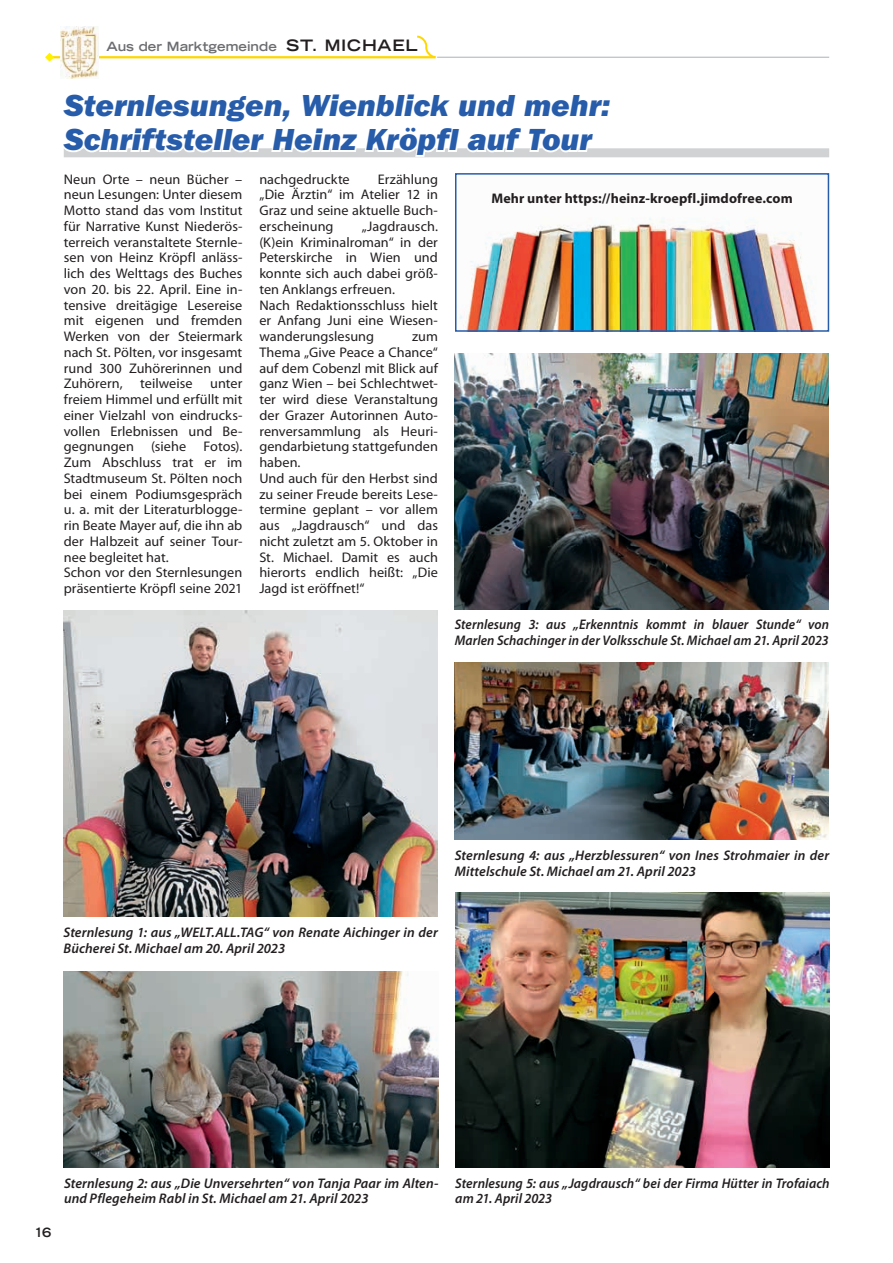
<style>
.page{position:relative;width:893px;height:1263px;background:#fff}
.page>*{position:absolute;margin:0;border:0;box-sizing:border-box;transform-origin:0 0}
.t1{font:italic 800 31.5px/34.5px "Franklin Gothic LT";color:#275caa}
.t2{font:13.95px/15.8px "Myriad Pro";letter-spacing:.005em;color:#231f20}
.t3{font:italic 600 13.95px/15.8px "Myriad Pro";letter-spacing:.005em;color:#231f20}
.t4{font:italic 600 13.95px/15.8px "Myriad Pro";letter-spacing:.005em;color:#231f20;scale:.95 1}
.t5{font:700 13.95px "Myriad Pro";letter-spacing:.01em;color:#231f20}
.t6{font:700 expanded 12.75px "Trade Gothic LT";letter-spacing:.005em;color:#6c6d70}
.t7{font:700 expanded 12.75px "Trade Gothic LT";color:#231f20}
.s1{font-size:15.75px;color:#231f20}
</style>
<div class="page">
<hr style="left:437px;top:57px;width:392px;height:1px;background:#bcbdc0">
<hr style="left:51px;top:56px;width:384px;height:2px;background:#fed702">
<svg style="left:45px;top:53px;width:9px;height:9px"></svg>
<svg style="left:415px;top:35px;width:21px;height:24px"></svg>
<img style="left:60px;top:27px;width:38px;height:43px">
<div style="left:64px;top:148px;width:765px;height:9px;background:#d1d2d4"></div>
<svg style="left:60px;top:70px;width:553px;height:88px"></svg>
<img style="left:63px;top:610px;width:375px;height:306px">
<img style="left:64px;top:971px;width:374px;height:196px">
<img style="left:455px;top:353px;width:374px;height:256px">
<img style="left:455px;top:662px;width:374px;height:178px">
<img style="left:455px;top:893px;width:374px;height:274px">
<img style="left:459px;top:218px;width:356px;height:111px">
<div style="left:455px;top:173px;width:374px;height:159px;border:2px solid #275caa"></div>
<p class="t6" style="left:107px;top:38px;width:313px">Aus der Marktgemeinde <span class="s1">ST. MICHAEL</span></p>
<h1 class="t1" style="left:64px;top:88px;width:548px">Sternlesungen, Wienblick und mehr:<br>Schriftsteller Heinz Kröpfl auf Tour</h1>
<p class="t2" style="left:64px;top:171px;width:180px;text-align:justify">Neun Orte – neun Bücher – neun Lesungen: Unter diesem Motto stand das vom Institut für Narrative Kunst Niederös&shy;terreich veranstaltete Sternle&shy;sen von Heinz Kröpfl anläss&shy;lich des Welttags des Buches von 20. bis 22. April. Eine in&shy;tensive dreitägige Lesereise mit eigenen und fremden Werken von der Steiermark nach St. Pölten, vor insgesamt rund 300 Zuhörerinnen und Zuhörern,</p>
<p class="t2" style="left:259px;top:171px;width:180px;text-align:justify;text-indent:118px">Erzählung „Die Ärztin“ im Atelier 12 in Graz und seine aktuelle Buch&shy;erscheinung</p>
<p class="t2" style="left:259px;top:171px;width:92px">nachgedruckte</p>
<p class="t5" style="left:491px;top:191px;width:303px">Mehr unter https://heinz-kroepfl.jimdofree.com</p>
<p class="t2" style="left:259px;top:219px;width:180px;text-indent:102px">„Jagdrausch. (K)ein Kriminalroman“ in der<br>Peterskirche in Wien und konnte sich auch dabei größ&shy;ten Anklangs erfreuen.<br>Nach Redaktionsschluss hielt er Anfang Juni eine Wiesen&shy;wanderungslesung</p>
<p class="t2" style="left:259px;top:329px;width:180px;text-indent:153px">zum<br>Thema „Give Peace a Chance“ auf dem Cobenzl mit Blick auf ganz Wien – bei Schlechtwet&shy;ter wird diese Veranstaltung der Grazer Autorinnen Auto&shy;renversammlung als Heuri&shy;gendarbietung stattgefunden haben.<br>Und auch für den Herbst sind zu seiner Freude bereits Lese&shy;termine geplant – vor allem aus „Jagdrausch“ und das nicht zuletzt am 5. Oktober in<br>St. Michael. Damit es auch hierorts endlich heißt: „Die<br>Jagd ist eröffnet!“</p>
<p class="t2" style="left:140px;top:376px;width:54px">teilweise</p>
<p class="t2" style="left:64px;top:376px;width:180px;text-indent:146px">unter freiem Himmel und erfüllt mit einer Vielzahl von eindrucks&shy;vollen Erlebnissen und Be&shy;gegnungen (siehe Fotos).<br>Zum Abschluss trat er im<br>Stadtmuseum St. Pölten noch bei einem Podiumsgespräch u. a. mit der Literaturblogge&shy;rin Beate Mayer auf, die ihn ab der Halbzeit auf seiner Tour&shy;nee begleitet hat.<br>Schon vor den Sternlesungen präsentierte Kröpfl seine 2021</p>
<p class="t4" style="left:455px;top:617px;width:396px">Sternlesung 3: aus „Erkenntnis kommt in blauer Stunde“ von<br>Marlen Schachinger in der Volksschule St. Michael am 21. April 2023</p>
<p class="t3" style="left:455px;top:848px;width:376px">Sternlesung 4: aus „Herzblessuren“ von Ines Strohmaier in der<br>Mittelschule St. Michael am 21. April 2023</p>
<p class="t3" style="left:64px;top:924px;width:376px">Sternlesung 1: aus „WELT.ALL.TAG“ von Renate Aichinger in der<br>Bücherei St. Michael am 20. April 2023</p>
<p class="t7" style="left:34px;top:1224px;width:19px">16</p>
<p class="t3" style="left:64px;top:1175px;width:376px">Sternlesung 2: aus „Die Unversehrten“ von Tanja Paar im Alten&shy;und Pflegeheim Rabl in St. Michael am 21. April 2023</p>
<p class="t3" style="left:455px;top:1175px;width:376px">Sternlesung 5: aus „Jagdrausch“ bei der Firma Hütter in Trofaiach am 21. April 2023</p>
</div>
